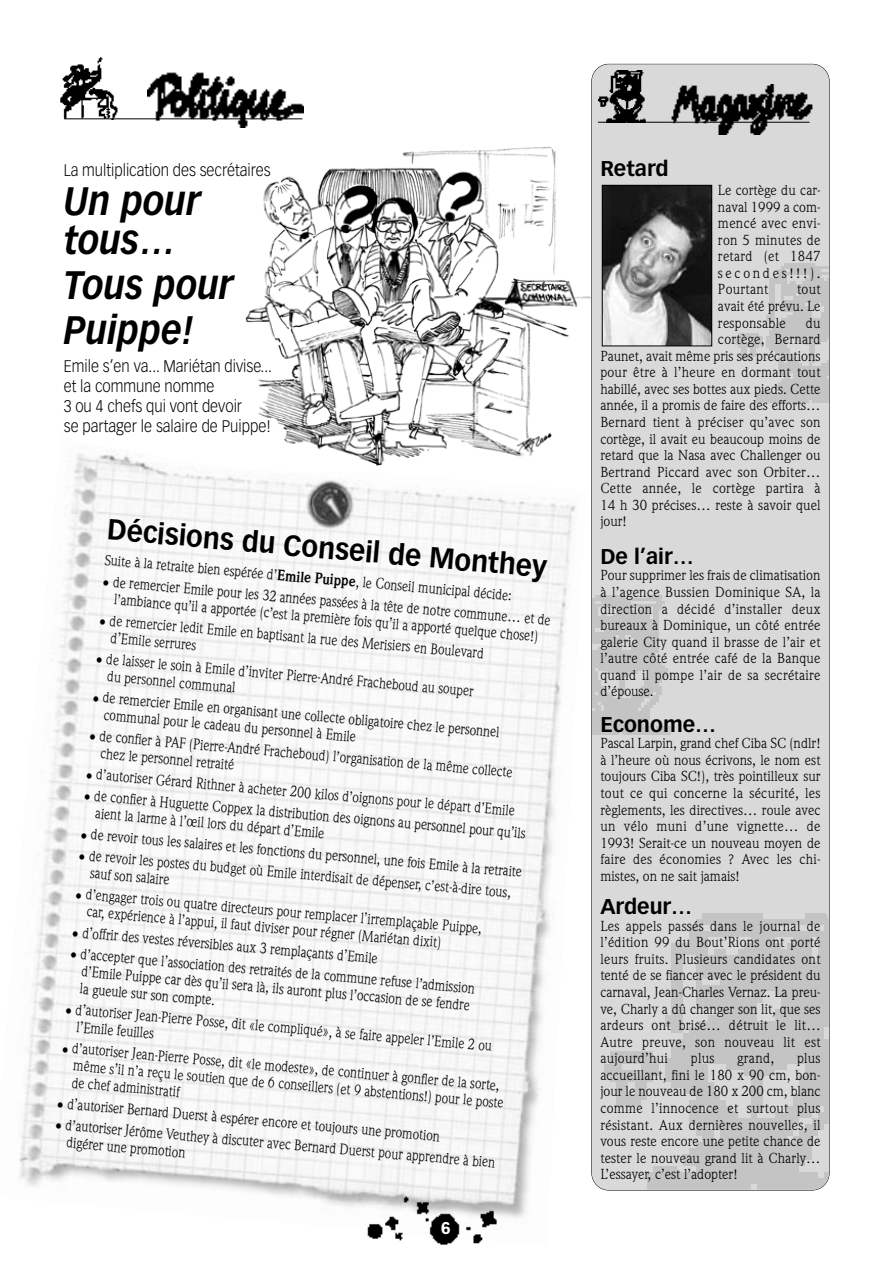
<style>
.page{position:relative;width:893px;height:1263px;background:#fff}
.page>*{position:absolute;margin:0;border:0;box-sizing:border-box;transform-origin:0 0}
.t1{font:italic 700 39px/39px "Vectora LH";color:#000;scale:.9 1}
.t2{font:700 28.5px "Vectora LH";color:#000;scale:.95 1}
.t3{font:700 21px "Vectora LH";color:#000}
.t4{font:500 18px "Blur";color:#fff}
.t5{font:300 16.5px/19.8px "Vectora LH";color:#000;scale:.9 1}
.t6{font:15px/17.2px "Weidemann";color:#000;scale:.9 1}
.t7{font:14.25px/16.6px "Weidemann";letter-spacing:.02em;color:#000;text-align:justify}
.t8{font:14.25px "Weidemann";color:#000}
.s1{font-size:14.25px}
.s2{font-weight:700}
</style>
<div class="page">
<img style="left:19px;top:454px;width:557px;height:764px">
<img style="left:365px;top:1195px;width:136px;height:50px">
<img style="left:237px;top:146px;width:354px;height:320px">
<div style="left:591px;top:64px;width:238px;height:1126px;background:#d9d9d9;border-radius:17px"></div>
<img style="left:605px;top:914px;width:223px;height:276px">
<img style="left:598px;top:70px;width:48px;height:52px">
<img style="left:670px;top:84px;width:143px;height:50px">
<hr style="left:598px;top:122px;width:211px;height:1px;background:#000">
<img style="left:604px;top:187px;width:106px;height:157px">
<div style="left:602px;top:185px;width:110px;height:161px;border:1px solid #000"></div>
<img style="left:60px;top:58px;width:59px;height:61px">
<img style="left:147px;top:72px;width:156px;height:55px">
<hr style="left:64px;top:119px;width:238px;height:1px;background:#000">
<p class="t5" style="left:64px;top:161px;width:231px">La multiplication des secrétaires</p>
<h1 class="t1" style="left:64px;top:184px;width:153px">Un pour tous…</h1>
<h1 class="t1" style="left:64px;top:265px;width:190px;line-height:45px">Tous pour<br>Puippe!</h1>
<p class="t5" style="left:64px;top:358px;width:233px">Emile s’en va... Mariétan divise... et la commune nomme<br>3 ou 4 chefs qui vont devoir<br>se partager le salaire de Puippe!</p>
<h2 class="t2" style="left:108px;top:517px;width:466px;rotate:5deg">Décisions du Conseil de Monthey</h2>
<p class="t6" style="left:105px;top:552px;width:455px;rotate:5deg"><span class="s1">Suite à l</span>a retraite bien espérée d’<span class="s2">Emile Puippe</span>, le Conseil municipal décide:</p>
<p class="t6" style="left:104px;top:574px;width:501px;text-align:center;rotate:5deg">• de remercier Emile pour les 32 années passées à la tête de notre commune… et de l’ambiance qu’il a apportée (c’est la première fois qu’il a apporté quelque chose!)</p>
<p class="t6" style="left:113px;top:613px;width:416px;text-indent:-13px;rotate:5deg">• de remercier ledit Emile en baptisant la rue des Merisiers en Boulevard d’Emile serrures</p>
<p class="t6" style="left:109px;top:652px;width:408px;text-indent:-13px;rotate:5deg">• de laisser le soin à Emile d’inviter Pierre-André Fracheboud au souper du personnel communal</p>
<p class="t6" style="left:106px;top:690px;width:441px;text-indent:-13px;rotate:5deg">• de remercier Emile en organisant une collecte obligatoire chez le personnel communal pour le cadeau du personnel à Emile</p>
<p class="t6" style="left:103px;top:729px;width:459px;text-indent:-13px;rotate:5deg">• de confier à PAF (Pierre-André Fracheboud) l’organisation de la même collecte chez le personnel retraité</p>
<p class="t6" style="left:87px;top:766px;width:479px;rotate:5deg">• d’autoriser Gérard Rithner à acheter 200 kilos d’oignons pour le départ d’Emile</p>
<p class="t6" style="left:98px;top:789px;width:479px;text-indent:-13px;rotate:5deg">• de confier à Huguette Coppex la distribution des oignons au personnel pour qu’ils aient la larme à l’œil lors du départ d’Emile</p>
<p class="t6" style="left:81px;top:826px;width:493px;rotate:5deg">• de revoir tous les salaires et les fonctions du personnel, une fois Emile à la retraite</p>
<p class="t6" style="left:92px;top:848px;width:469px;text-indent:-13px;rotate:5deg">• de revoir les postes du budget où Emile interdisait de dépenser, c’est-à-dire tous, sauf son salaire</p>
<p class="t6" style="left:89px;top:887px;width:440px;text-indent:-13px;rotate:5deg">• d’engager trois ou quatre directeurs pour remplacer l’irremplaçable Puippe, car, expérience à l’appui, il faut diviser pour régner (Mariétan dixit)</p>
<p class="t6" style="left:73px;top:924px;width:342px;rotate:5deg">• d’offrir des vestes réversibles aux 3 remplaçants d’Emile</p>
<p class="t6" style="left:84px;top:947px;width:438px;text-indent:-13px;rotate:5deg">• d’accepter que l’association des retraités de la commune refuse l’admission d’Emile Puippe car dès qu’il sera là, ils auront plus l’occasion de se fendre la gueule sur son compte.</p>
<p class="t6" style="left:79px;top:1002px;width:463px;text-indent:-13px;rotate:5deg">• d’autoriser Jean-Pierre Posse, dit «le compliqué», à se faire appeler l’Emile 2 ou l’Emile feuilles</p>
<p class="t6" style="left:75px;top:1041px;width:481px;text-indent:-13px;rotate:5deg">• d’autoriser Jean-Pierre Posse, dit «le modeste», de continuer à gonfler de la sorte, même s’il n’a reçu le soutien que de 6 conseillers (et 9 abstentions!) pour le poste de chef administratif</p>
<p class="t6" style="left:58px;top:1095px;width:428px;rotate:5deg">• d’autoriser Bernard Duerst à espérer encore et toujours une promotion</p>
<p class="t6" style="left:69px;top:1118px;width:478px;text-indent:-13px;rotate:5deg">• d’autoriser Jérôme Veuthey à discuter avec Bernard Duerst pour apprendre à bien digérer une promotion</p>
<p class="t4" style="left:441px;top:1222px;width:11px">6</p>
<h3 class="t3" style="left:600px;top:160px;width:70px">Retard</h3>
<p class="t7" style="left:718px;top:183px;width:104px">Le cortège du car&shy;naval 1999 a com&shy;mencé avec envi&shy;ron 5 minutes de retard (et 1847 secondes!!!).<br>Pourtant</p>
<p class="t7" style="left:718px;top:283px;width:104px;text-indent:79px">tout avait été prévu. Le responsable</p>
<p class="t7" style="left:805px;top:316px;width:16px">du</p>
<p class="t7" style="left:718px;top:332px;width:104px">cortège, Bernard</p>
<p class="t8" style="left:600px;top:351px;width:222px">Paunet, avait même pris ses précautions</p>
<p class="t7" style="left:600px;top:365px;width:222px">pour être à l’heure en dormant tout</p>
<p class="t8" style="left:600px;top:384px;width:222px">habillé, avec ses bottes aux pieds. Cette</p>
<p class="t8" style="left:600px;top:400px;width:222px">année, il a promis de faire des efforts…</p>
<p class="t7" style="left:600px;top:415px;width:222px">Bernard tient à préciser qu’avec son</p>
<p class="t8" style="left:600px;top:433px;width:222px">cortège, il avait eu beaucoup moins de</p>
<p class="t7" style="left:600px;top:448px;width:222px">retard que la Nasa avec Challenger ou</p>
<p class="t7" style="left:600px;top:465px;width:222px">Bertrand Piccard avec son Orbiter…</p>
<p class="t7" style="left:600px;top:481px;width:222px">Cette année, le cortège partira à</p>
<p class="t7" style="left:600px;top:498px;width:222px">14 h 30 précises… reste à savoir quel</p>
<p class="t7" style="left:600px;top:515px;width:28px">jour!</p>
<h3 class="t3" style="left:600px;top:548px;width:95px">De l’air…</h3>
<p class="t7" style="left:600px;top:568px;width:222px">Pour supprimer les frais de climatisation à l’agence Bussien Dominique SA, la direction a décidé d’installer deux bureaux à Dominique, un côté entrée galerie City quand il brasse de l’air et l’autre côté entrée café de la Banque quand il pompe l’air de sa secrétaire d’épouse.</p>
<h3 class="t3" style="left:600px;top:715px;width:117px">Econome…</h3>
<p class="t7" style="left:600px;top:736px;width:222px">Pascal Larpin, grand chef Ciba SC (ndlr! à l’heure où nous écrivons, le nom est toujours Ciba SC!), très pointilleux sur tout ce qui concerne la sécurité, les règlements, les directives… roule avec un vélo muni d’une vignette… de 1993! Serait-ce un nouveau moyen de faire des économies ? Avec les chi&shy;mistes, on ne sait jamais!</p>
<h3 class="t3" style="left:600px;top:898px;width:93px">Ardeur…</h3>
<p class="t7" style="left:600px;top:919px;width:222px">Les appels passés dans le journal de l’édition 99 du Bout’Rions ont porté leurs fruits. Plusieurs candidates ont tenté de se fiancer avec le président du carnaval, Jean-Charles Vernaz. La preu&shy;ve, Charly a dû changer son lit, que ses ardeurs ont brisé… détruit le lit… Autre preuve, son nouveau lit est aujourd’hui</p>
<p class="t7" style="left:600px;top:1051px;width:222px;text-indent:197px">plus accueillant, fini le 180 x 90 cm, bon&shy;jour le nouveau de 180 x 200 cm, blanc comme l’innocence et surtout plus résistant. Aux dernières nouvelles, il vous reste encore une petite chance de tester le nouveau grand lit à Charly… L’essayer, c’est l’adopter!</p>
<p class="t7" style="left:690px;top:1051px;width:25px">plus</p>
<p class="t7" style="left:737px;top:1051px;width:38px">grand,</p>
</div>
